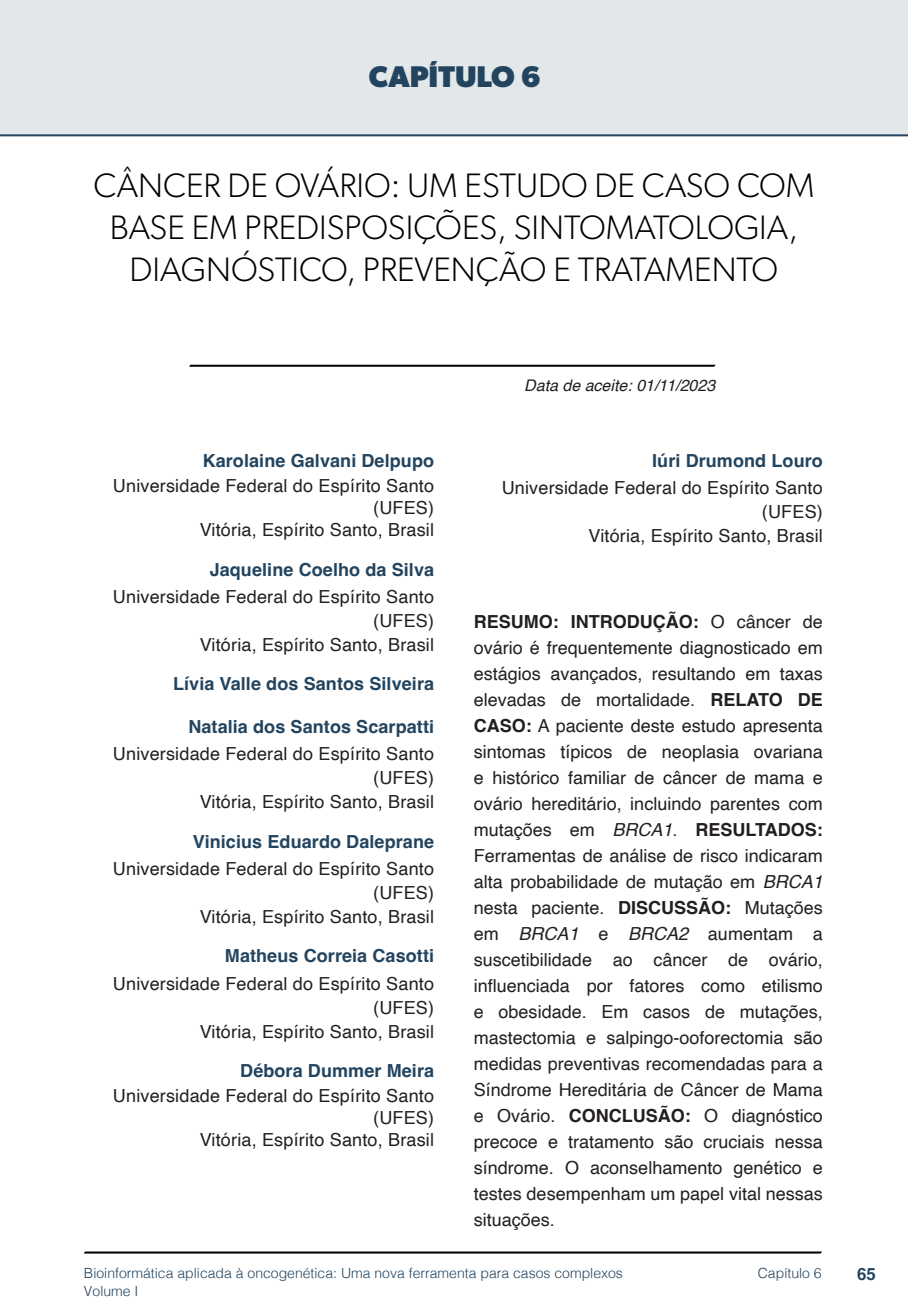
<style>
.page{position:relative;width:908px;height:1304px;background:#fff}
.page>*{position:absolute;margin:0;border:0;box-sizing:border-box;transform-origin:0 0}
.t1{font:300 34px/42px "Gibson";color:#000;text-align:center}
.t2{font:700 30px "Gibson";color:#23445f}
.t3{font:18px/26px "Helvetica";letter-spacing:.01em;color:#231f20;text-align:right}
.t4{font:700 18px "Helvetica";letter-spacing:.005em;color:#23445f}
.t5{font:700 16.8px "Helvetica";color:#23445f}
.t6{font:italic 16px "Helvetica";color:#231f20}
.t7{font:300 14px/18px "Helvetica";color:#23445f}
.s1{font-weight:700}
.s2{font-style:italic}
</style>
<div class="page">
<svg style="left:84px;top:1251px;width:737px;height:3px;background:#515151"></svg>
<div style="left:0;top:0;width:907px;height:136px;background:#e2e7e9"></div>
<svg style="left:189px;top:364px;width:526px;height:3px;background:#4f4f4f"></svg>
<div style="left:44px;top:72px;width:68px;height:61px;background:#e2e7e9"></div>
<h2 class="t2" style="left:369px;top:58px;width:173px">CAPÍTULO 6</h2>
<h1 class="t1" style="left:93px;top:164px;width:722px">CÂNCER DE OVÁRIO: UM ESTUDO DE CASO COM<br>BASE EM PREDISPOSIÇÕES, SINTOMATOLOGIA,<br>DIAGNÓSTICO, PREVENÇÃO E TRATAMENTO</h1>
<p class="t4" style="left:202px;top:450px;width:233px">Karolaine Galvani Delpupo</p>
<p class="t3" style="left:113px;top:476px;width:322px;line-height:22px">Universidade Federal do Espírito Santo (UFES)<br>Vitória, Espírito Santo, Brasil</p>
<p class="t4" style="left:209px;top:558px;width:226px">Jaqueline Coelho da Silva</p>
<p class="t3" style="left:113px;top:585px;width:322px;line-height:24px">Universidade Federal do Espírito Santo (UFES)<br>Vitória, Espírito Santo, Brasil</p>
<p class="t4" style="left:173px;top:673px;width:262px">Lívia Valle dos Santos Silveira</p>
<p class="t4" style="left:188px;top:716px;width:247px">Natalia dos Santos Scarpatti</p>
<p class="t3" style="left:113px;top:743px;width:322px;line-height:24px">Universidade Federal do Espírito Santo (UFES)<br>Vitória, Espírito Santo, Brasil</p>
<p class="t4" style="left:193px;top:830px;width:243px">Vinicius Eduardo Daleprane</p>
<p class="t3" style="left:113px;top:857px;width:322px;line-height:24px">Universidade Federal do Espírito Santo (UFES)<br>Vitória, Espírito Santo, Brasil</p>
<p class="t4" style="left:225px;top:945px;width:211px">Matheus Correia Casotti</p>
<p class="t3" style="left:113px;top:972px;width:322px;line-height:24px">Universidade Federal do Espírito Santo (UFES)<br>Vitória, Espírito Santo, Brasil</p>
<p class="t4" style="left:240px;top:1060px;width:195px">Débora Dummer Meira</p>
<p class="t3" style="left:113px;top:1086px;width:322px;line-height:22px">Universidade Federal do Espírito Santo (UFES)<br>Vitória, Espírito Santo, Brasil</p>
<p class="t6" style="left:524px;top:373px;width:192px">Data de aceite: 01/11/2023</p>
<p class="t4" style="left:652px;top:450px;width:172px">Iúri Drumond Louro</p>
<p class="t3" style="left:501px;top:477px;width:322px;line-height:24px">Universidade Federal do Espírito Santo (UFES)<br>Vitória, Espírito Santo, Brasil</p>
<p class="t3" style="left:473px;top:610px;width:350px;text-align:justify"><span class="s1">RESUMO: INTRODUÇÃO:</span> O câncer de ovário é frequentemente diagnosticado em estágios avançados, resultando em taxas elevadas de mortalidade. <span class="s1">RELATO DE CASO:</span> A paciente deste estudo apresenta sintomas típicos de neoplasia ovariana e histórico familiar de câncer de mama e ovário hereditário, incluindo parentes com mutações em <span class="s2">BRCA1</span>. <span class="s1">RESULTADOS:<br></span>Ferramentas de análise de risco indicaram alta probabilidade de mutação em <span class="s2">BRCA1 </span>nesta paciente. <span class="s1">DISCUSSÃO:</span> Mutações em <span class="s2">BRCA1</span> e <span class="s2">BRCA2</span> aumentam a suscetibilidade ao câncer de ovário, influenciada por fatores como etilismo e obesidade. Em casos de mutações, mastectomia e salpingo-ooforectomia são medidas preventivas recomendadas para a Síndrome Hereditária de Câncer de Mama e Ovário. <span class="s1">CONCLUSÃO:</span> O diagnóstico precoce e tratamento são cruciais nessa síndrome. O aconselhamento genético e testes desempenham um papel vital nessas situações.</p>
<p class="t7" style="left:84px;top:1263px;width:540px">Bioinformática aplicada à oncogenética: Uma nova ferramenta para casos complexos<br>Volume I</p>
<p class="t7" style="left:757px;top:1263px;width:65px">Capítulo 6</p>
<p class="t5" style="left:856px;top:1264px;width:20px">65</p>
</div>
